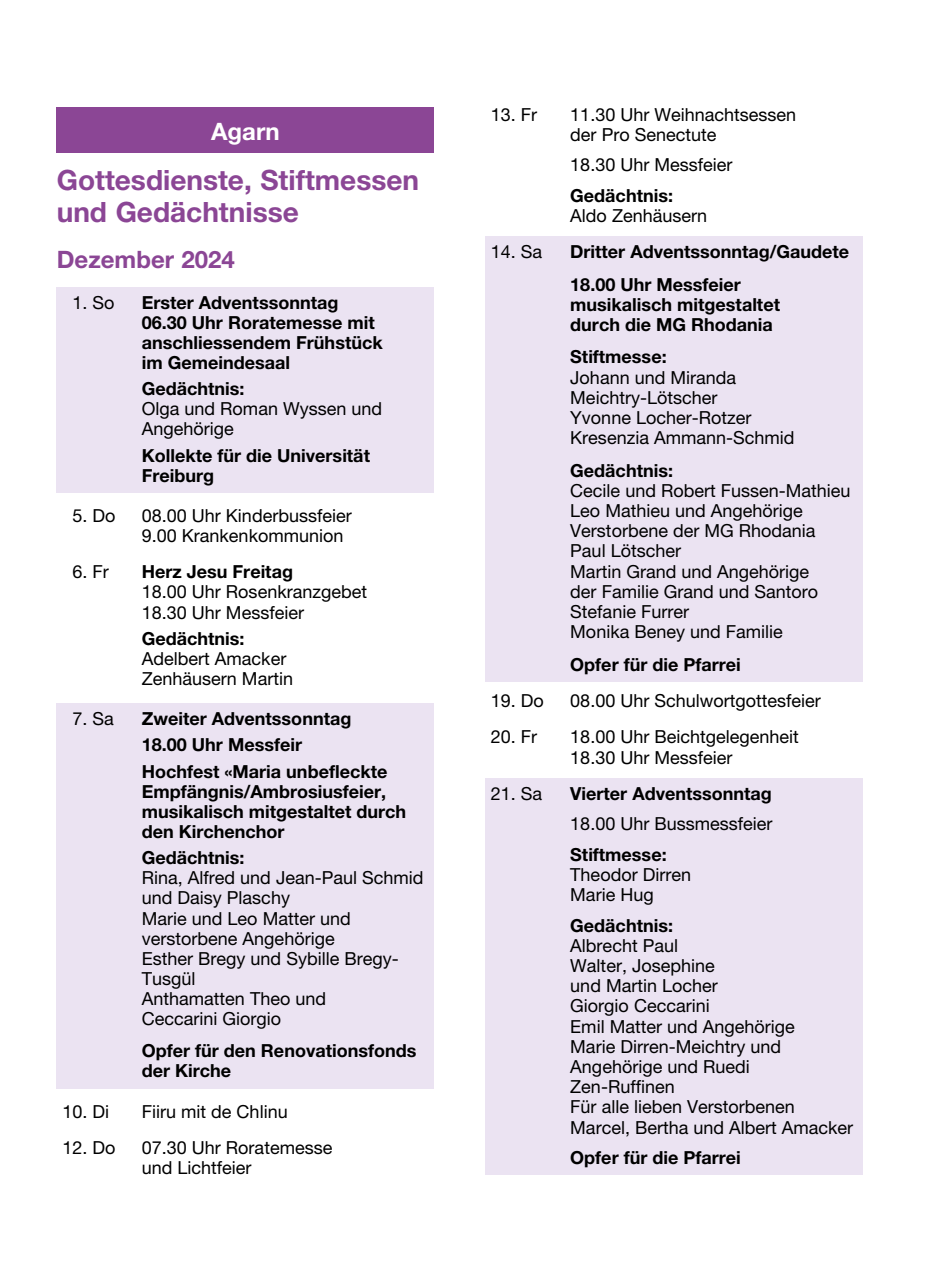
<style>
.page{position:relative;width:942px;height:1276px;background:#fff}
.page>*{position:absolute;margin:0;border:0;box-sizing:border-box;transform-origin:0 0}
.t1{font:700 28px/32.2px "Helvetica Neue LT Pro";color:#8b4695}
.t2{font:700 24px "Helvetica Neue LT Pro";color:#8b4695}
.t3{font:700 24px "Helvetica Neue LT Pro";color:#fff}
.t4{font:18px/20.2px "Helvetica Neue LT Pro";color:#000}
.t5{font:700 18px/20.2px "Helvetica Neue LT Pro";color:#000}
</style>
<div class="page">
<div style="left:57px;top:287px;width:377px;height:32px;background:#ebe3f2"></div>
<div style="left:57px;top:307px;width:377px;height:73px;background:#ebe3f2"></div>
<div style="left:57px;top:374px;width:377px;height:32px;background:#ebe3f2"></div>
<div style="left:57px;top:394px;width:377px;height:52px;background:#ebe3f2"></div>
<div style="left:57px;top:440px;width:377px;height:52px;background:#ebe3f2"></div>
<div style="left:57px;top:704px;width:377px;height:32px;background:#ebe3f2"></div>
<div style="left:57px;top:736px;width:377px;height:32px;background:#ebe3f2"></div>
<div style="left:57px;top:756px;width:377px;height:52px;background:#ebe3f2"></div>
<div style="left:57px;top:796px;width:377px;height:53px;background:#ebe3f2"></div>
<div style="left:57px;top:843px;width:377px;height:32px;background:#ebe3f2"></div>
<div style="left:57px;top:863px;width:377px;height:52px;background:#ebe3f2"></div>
<div style="left:57px;top:903px;width:377px;height:52px;background:#ebe3f2"></div>
<div style="left:57px;top:943px;width:377px;height:52px;background:#ebe3f2"></div>
<div style="left:57px;top:983px;width:377px;height:32px;background:#ebe3f2"></div>
<div style="left:57px;top:1015px;width:377px;height:33px;background:#ebe3f2"></div>
<div style="left:57px;top:1036px;width:377px;height:52px;background:#ebe3f2"></div>
<div style="left:485px;top:237px;width:377px;height:32px;background:#ebe3f2"></div>
<div style="left:485px;top:269px;width:377px;height:73px;background:#ebe3f2"></div>
<div style="left:485px;top:342px;width:377px;height:32px;background:#ebe3f2"></div>
<div style="left:485px;top:362px;width:377px;height:52px;background:#ebe3f2"></div>
<div style="left:485px;top:402px;width:377px;height:33px;background:#ebe3f2"></div>
<div style="left:485px;top:435px;width:377px;height:32px;background:#ebe3f2"></div>
<div style="left:485px;top:455px;width:377px;height:32px;background:#ebe3f2"></div>
<div style="left:485px;top:475px;width:377px;height:32px;background:#ebe3f2"></div>
<div style="left:485px;top:495px;width:377px;height:33px;background:#ebe3f2"></div>
<div style="left:485px;top:516px;width:377px;height:32px;background:#ebe3f2"></div>
<div style="left:485px;top:536px;width:377px;height:32px;background:#ebe3f2"></div>
<div style="left:485px;top:556px;width:377px;height:52px;background:#ebe3f2"></div>
<div style="left:485px;top:596px;width:377px;height:32px;background:#ebe3f2"></div>
<div style="left:485px;top:617px;width:377px;height:32px;background:#ebe3f2"></div>
<div style="left:485px;top:649px;width:377px;height:32px;background:#ebe3f2"></div>
<div style="left:485px;top:778px;width:377px;height:32px;background:#ebe3f2"></div>
<div style="left:485px;top:809px;width:377px;height:32px;background:#ebe3f2"></div>
<div style="left:485px;top:839px;width:377px;height:32px;background:#ebe3f2"></div>
<div style="left:485px;top:859px;width:377px;height:32px;background:#ebe3f2"></div>
<div style="left:485px;top:890px;width:377px;height:32px;background:#ebe3f2"></div>
<div style="left:485px;top:910px;width:377px;height:32px;background:#ebe3f2"></div>
<div style="left:485px;top:930px;width:377px;height:32px;background:#ebe3f2"></div>
<div style="left:485px;top:950px;width:377px;height:52px;background:#ebe3f2"></div>
<div style="left:485px;top:990px;width:377px;height:33px;background:#ebe3f2"></div>
<div style="left:485px;top:1011px;width:377px;height:32px;background:#ebe3f2"></div>
<div style="left:485px;top:1031px;width:377px;height:72px;background:#ebe3f2"></div>
<div style="left:485px;top:1091px;width:377px;height:33px;background:#ebe3f2"></div>
<div style="left:485px;top:1122px;width:377px;height:32px;background:#ebe3f2"></div>
<div style="left:485px;top:1142px;width:377px;height:32px;background:#ebe3f2"></div>
<div style="left:57px;top:108px;width:377px;height:45px;background:#8b4695"></div>
<h2 class="t3" style="left:211px;top:116px;width:70px">Agarn</h2>
<h1 class="t1" style="left:57px;top:163px;width:364px">Gottesdienste, Stiftmessen und Gedächtnisse</h1>
<h2 class="t2" style="left:57px;top:245px;width:180px">Dezember 2024</h2>
<p class="t4" style="left:72px;top:292px;width:44px">1. So</p>
<p class="t5" style="left:142px;top:292px;width:242px">Erster Adventssonntag<br>06.30 Uhr Roratemesse mit anschliessendem Frühstück im Gemeindesaal</p>
<p class="t5" style="left:142px;top:378px;width:104px">Gedächtnis:</p>
<p class="t4" style="left:142px;top:398px;width:242px">Olga und Roman Wyssen und<br>Angehörige</p>
<p class="t5" style="left:142px;top:445px;width:229px">Kollekte für die Universität<br>Freiburg</p>
<p class="t4" style="left:72px;top:505px;width:45px">5. Do</p>
<p class="t4" style="left:142px;top:505px;width:211px">08.00 Uhr Kinderbussfeier<br>9.00 Krankenkommunion</p>
<p class="t4" style="left:72px;top:561px;width:38px">6. Fr</p>
<p class="t5" style="left:142px;top:561px;width:153px">Herz Jesu Freitag</p>
<p class="t4" style="left:142px;top:582px;width:227px">18.00 Uhr Rosenkranzgebet<br>18.30 Uhr Messfeier</p>
<p class="t5" style="left:142px;top:628px;width:104px">Gedächtnis:</p>
<p class="t4" style="left:142px;top:648px;width:153px">Adelbert Amacker<br>Zenhäusern Martin</p>
<p class="t4" style="left:72px;top:708px;width:43px">7. Sa</p>
<p class="t5" style="left:142px;top:705px;width:247px;line-height:26.2px">Zweiter Adventssonntag<br>18.00 Uhr Messfeir<br>Hochfest «Maria unbefleckte</p>
<p class="t5" style="left:142px;top:781px;width:266px">Empfängnis/Ambrosiusfeier, musikalisch mitgestaltet durch den Kirchenchor</p>
<p class="t5" style="left:142px;top:847px;width:104px">Gedächtnis:</p>
<p class="t4" style="left:142px;top:867px;width:283px">Rina, Alfred und Jean-Paul Schmid und Daisy Plaschy<br>Marie und Leo Matter und verstorbene Angehörige<br>Esther Bregy und Sybille Bregy-<br>Tusgül<br>Anthamatten Theo und<br>Ceccarini Giorgio</p>
<p class="t5" style="left:142px;top:1040px;width:276px">Opfer für den Renovationsfonds der Kirche</p>
<p class="t4" style="left:62px;top:1101px;width:48px">10. Di</p>
<p class="t4" style="left:142px;top:1101px;width:147px">Fiiru mit de Chlinu</p>
<p class="t4" style="left:62px;top:1137px;width:55px">12. Do</p>
<p class="t4" style="left:142px;top:1137px;width:192px">07.30 Uhr Roratemesse und Lichtfeier</p>
<p class="t4" style="left:490px;top:104px;width:48px">13. Fr</p>
<p class="t4" style="left:570px;top:104px;width:227px">11.30 Uhr Weihnachtsessen der Pro Senectute</p>
<p class="t4" style="left:570px;top:154px;width:164px">18.30 Uhr Messfeier</p>
<p class="t5" style="left:570px;top:185px;width:104px">Gedächtnis:</p>
<p class="t4" style="left:570px;top:205px;width:138px">Aldo Zenhäusern</p>
<p class="t4" style="left:490px;top:241px;width:53px">14. Sa</p>
<p class="t5" style="left:570px;top:235px;width:280px;line-height:32.4px">Dritter Adventssonntag/Gaudete<br>18.00 Uhr Messfeier</p>
<p class="t5" style="left:570px;top:294px;width:211px">musikalisch mitgestaltet durch die MG Rhodania</p>
<p class="t5" style="left:570px;top:346px;width:98px">Stiftmesse:</p>
<p class="t4" style="left:570px;top:367px;width:226px">Johann und Miranda<br>Meichtry-Lötscher<br>Yvonne Locher-Rotzer<br>Kresenzia Ammann-Schmid</p>
<p class="t5" style="left:570px;top:460px;width:104px">Gedächtnis:</p>
<p class="t4" style="left:570px;top:480px;width:282px">Cecile und Robert Fussen-Mathieu<br>Leo Mathieu und Angehörige<br>Verstorbene der MG Rhodania<br>Paul Lötscher<br>Martin Grand und Angehörige<br>der Familie Grand und Santoro<br>Stefanie Furrer<br>Monika Beney und Familie</p>
<p class="t5" style="left:570px;top:653px;width:172px">Opfer für die Pfarrei</p>
<p class="t4" style="left:490px;top:690px;width:55px">19. Do</p>
<p class="t4" style="left:570px;top:690px;width:252px">08.00 Uhr Schulwortgottesfeier</p>
<p class="t4" style="left:490px;top:726px;width:48px">20. Fr</p>
<p class="t4" style="left:570px;top:726px;width:230px">18.00 Uhr Beichtgelegenheit<br>18.30 Uhr Messfeier</p>
<p class="t4" style="left:490px;top:783px;width:53px">21. Sa</p>
<p class="t5" style="left:570px;top:783px;width:203px">Vierter Adventssonntag</p>
<p class="t4" style="left:570px;top:813px;width:204px">18.00 Uhr Bussmessfeier</p>
<p class="t5" style="left:570px;top:844px;width:98px">Stiftmesse:</p>
<p class="t4" style="left:570px;top:864px;width:122px">Theodor Dirren<br>Marie Hug</p>
<p class="t5" style="left:570px;top:914px;width:104px">Gedächtnis:</p>
<p class="t4" style="left:570px;top:935px;width:284px">Albrecht Paul<br>Walter, Josephine<br>und Martin Locher<br>Giorgio Ceccarini<br>Emil Matter und Angehörige<br>Marie Dirren-Meichtry und<br>Angehörige und Ruedi<br>Zen-Ruffinen<br>Für alle lieben Verstorbenen<br>Marcel, Bertha und Albert Amacker</p>
<p class="t5" style="left:570px;top:1147px;width:172px">Opfer für die Pfarrei</p>
</div>
